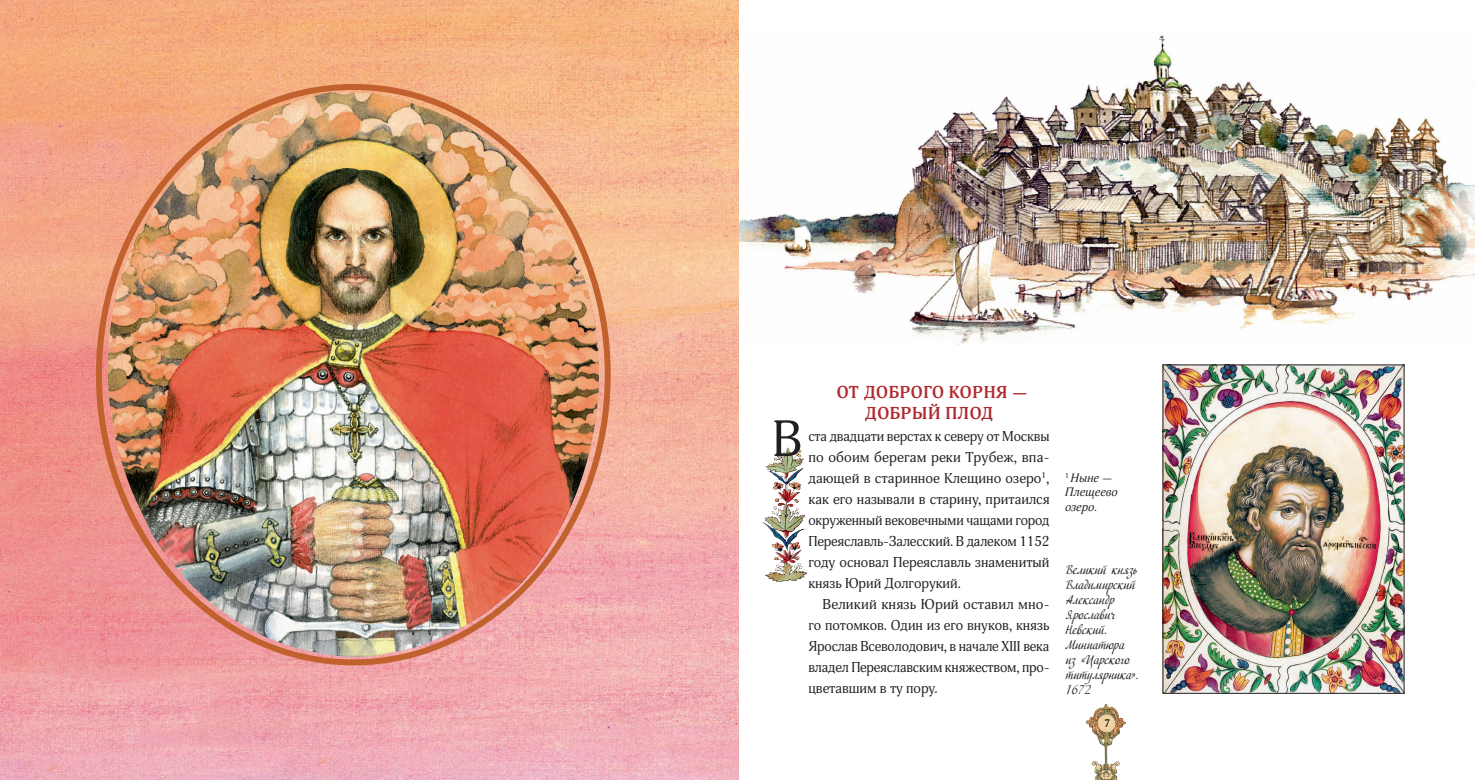
<style>
.page{position:relative;width:1475px;height:780px;background:#fff}
.page>*{position:absolute;margin:0;border:0;box-sizing:border-box;transform-origin:0 0}
.t1{font:50px "Adonis C";color:#231f20}
.t2{font:700 17px/21px "Adonis C";letter-spacing:.025em;color:#b02a2f;text-align:center}
.t3{font:14px/21px "Adonis";color:#231f20;text-align:justify}
.t4{font:13px/15px "Adventure C";color:#231f20;scale:.9 1}
.t5{font:italic 12px/14.4px "Adonis C";color:#231f20}
.t6{font:700 11px "Adonis C";color:#231f20}
</style>
<div class="page">
<img style="left:1086px;top:704px;width:40px;height:76px">
<img style="left:738px;top:30px;width:736px;height:314px">
<img style="left:1164px;top:366px;width:237px;height:325px">
<img style="left:762px;top:447px;width:46px;height:135px">
<img style="left:0;top:0;width:738px;height:780px">
<img style="left:100px;top:92px;width:507px;height:566px">
<h1 class="t1" style="left:772px;top:409px;width:32px">В</h1>
<p class="t2" style="left:836px;top:381px;width:192px">ОТ ДОБРОГО КОРНЯ —<br>ДОБРЫЙ ПЛОД</p>
<p class="t3" style="left:808px;top:425px;width:243px">ста двадцати верстах к северу от Москвы по обоим берегам реки Трубеж, впа&shy;дающей в старинное Клещино озеро<sup>1</sup>, как его называли в старину, притаился окруженный вековечными чащами город Переяславль-Залесский. В далеком 1152 году основал Переяславль знаменитый князь Юрий Долгорукий.</p>
<p class="t3" style="left:808px;top:593px;width:242px;text-indent:14px">Великий князь Юрий оставил мно&shy;го потомков. Один из его внуков, князь Ярослав Всеволодович, в начале XIII века владел Переяславским княжеством, про&shy;цветавшим в ту пору.</p>
<p class="t5" style="left:1064px;top:471px;width:54px"><sup>1</sup> Ныне —<br>Плещеево озеро.</p>
<p class="t4" style="left:1065px;top:563px;width:82px">Великий князь<br>Владимирский<br>Александр<br>Ярославич<br>Невский.<br>Миниатюра<br>из «Царского титулярника».<br>1672</p>
<p class="t6" style="left:1103px;top:716px;width:8px">7</p>
</div>
